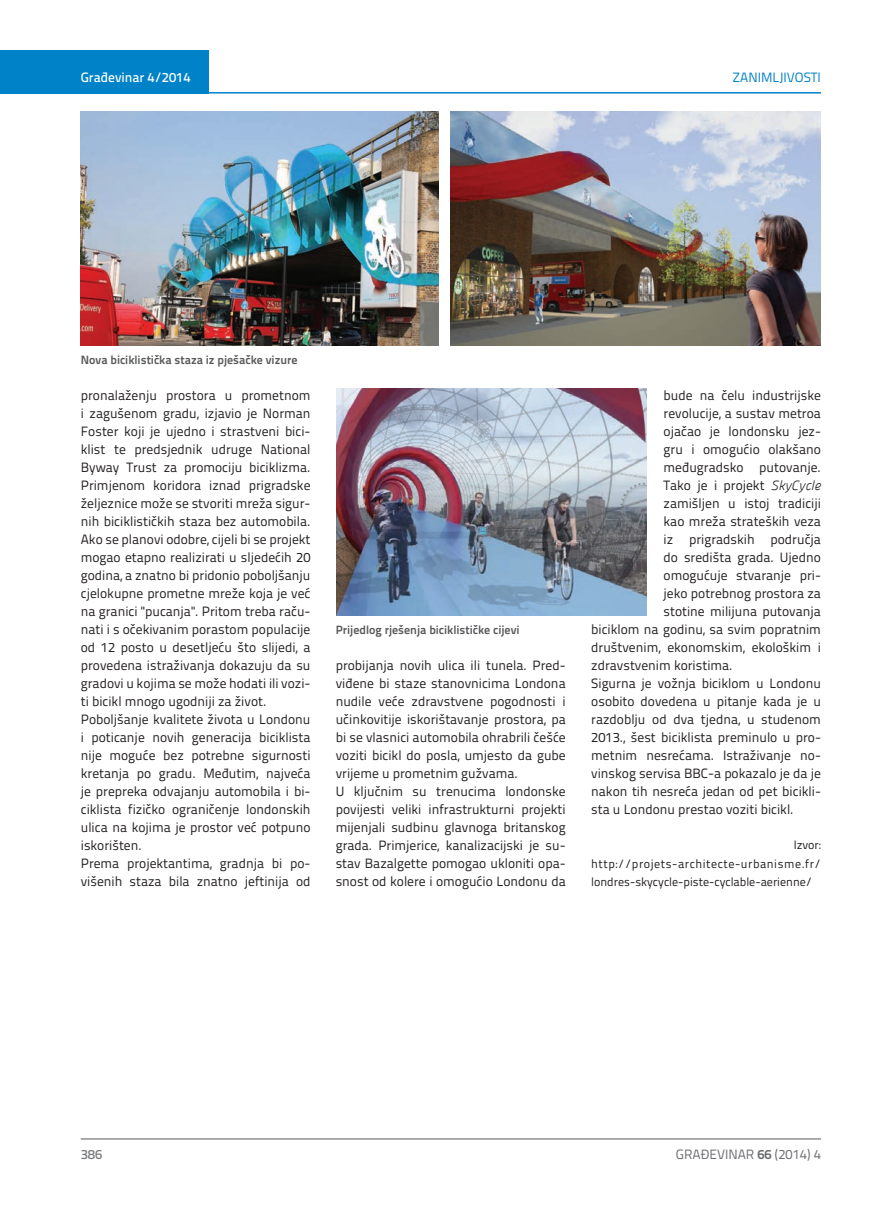
<style>
.page{position:relative;width:872px;height:1212px;background:#fff}
.page>*{position:absolute;margin:0;border:0;box-sizing:border-box;transform-origin:0 0}
.t1{font:13.5px/18px "Titillium Text 22 L";color:#231f20}
.t2{font:13.5px "Titillium Text 22 L";color:#6c6d70}
.t3{font:500 13.5px "Titillium Text 22 L";color:#fff}
.t4{font:13.5px "Titillium Text 22 L";color:#0082c8}
.t5{font:500 13.5px "Titillium Text 22 L";color:#787a7d}
.t6{font:700 12px "Titillium Text 22 L";color:#57585a}
.t7{font:12px/19.5px "Titillium Text 22 L";letter-spacing:.045em;color:#231f20;text-align:right}
.t8{font:12px "Titillium Text 22 L";color:#231f20}
.s1{font-family:"Panefresco 250 wt";font-style:italic}
.s2{font-weight:700}
</style>
<div class="page">
<hr style="left:81px;top:1139px;width:740px;height:1px;background:#57585a">
<div style="left:0;top:50px;width:208px;height:44px;background:#0082c8"></div>
<hr style="left:0;top:92px;width:821px;height:2px;background:#0082c8">
<img style="left:336px;top:388px;width:310px;height:228px">
<img style="left:451px;top:112px;width:369px;height:234px">
<img style="left:81px;top:112px;width:357px;height:234px">
<p class="t3" style="left:81px;top:67px;width:111px">Građevinar 4/2014</p>
<p class="t4" style="left:732px;top:68px;width:90px">ZANIMLJIVOSTI</p>
<p class="t6" style="left:81px;top:350px;width:218px">Nova biciklistička staza iz pješačke vizure</p>
<p class="t1" style="left:81px;top:385px;width:231px">pronalaženju prostora u prometnom i zagušenom gradu, izjavio je Norman Foster koji je ujedno i strastveni bici&shy;klist te predsjednik udruge National Byway Trust za promociju biciklizma.<br>Primjenom koridora iznad prigradske željeznice može se stvoriti mreža sigur&shy;nih biciklističkih staza bez automobila.<br>Ako se planovi odobre, cijeli bi se projekt mogao etapno realizirati u sljedećih 20 godina, a znatno bi pridonio poboljšanju cjelokupne prometne mreže koja je već na granici "pucanja". Pritom treba raču&shy;nati i s očekivanim porastom populacije od 12 posto u desetljeću što slijedi, a provedena istraživanja dokazuju da su gradovi u kojima se može hodati ili vozi&shy;ti bicikl mnogo ugodniji za život.<br>Poboljšanje kvalitete života u Londonu i poticanje novih generacija biciklista nije moguće bez potrebne sigurnosti kretanja po gradu. Međutim, najveća je prepreka odvajanju automobila i bi&shy;ciklista fizičko ograničenje londonskih ulica na kojima je prostor već potpuno iskorišten.<br>Prema projektantima, gradnja bi po&shy;višenih staza bila znatno jeftinija od</p>
<p class="t6" style="left:336px;top:620px;width:185px">Prijedlog rješenja biciklističke cijevi</p>
<p class="t1" style="left:336px;top:655px;width:231px">probijanja novih ulica ili tunela. Pred&shy;viđene bi staze stanovnicima Londona nudile veće zdravstvene pogodnosti i učinkovitije iskorištavanje prostora, pa bi se vlasnici automobila ohrabrili češće voziti bicikl do posla, umjesto da gube vrijeme u prometnim gužvama.<br>U ključnim su trenucima londonske povijesti veliki infrastrukturni projekti mijenjali sudbinu glavnoga britanskog grada. Primjerice, kanalizacijski je su&shy;stav Bazalgette pomogao ukloniti opa&shy;snost od kolere i omogućio Londonu da</p>
<p class="t1" style="left:663px;top:385px;width:159px">bude na čelu industrijske</p>
<p class="t1" style="left:663px;top:403px;width:159px">revolucije, a sustav metroa</p>
<p class="t1" style="left:663px;top:421px;width:159px">ojačao je londonsku jez-</p>
<p class="t1" style="left:663px;top:439px;width:159px">gru i omogućio olakšano</p>
<p class="t1" style="left:663px;top:457px;width:159px">međugradsko putovanje.</p>
<p class="t1" style="left:663px;top:475px;width:159px">Tako je i projekt <span class="s1">SkyCycle</span></p>
<p class="t1" style="left:663px;top:493px;width:159px">zamišljen u istoj tradiciji</p>
<p class="t1" style="left:663px;top:511px;width:159px">kao mreža strateških veza</p>
<p class="t1" style="left:663px;top:529px;width:159px">iz prigradskih područja</p>
<p class="t1" style="left:663px;top:547px;width:159px">do središta grada. Ujedno</p>
<p class="t1" style="left:663px;top:565px;width:159px">omogućuje stvaranje pri-</p>
<p class="t1" style="left:663px;top:583px;width:159px">jeko potrebnog prostora za</p>
<p class="t1" style="left:663px;top:601px;width:159px">stotine milijuna putovanja</p>
<p class="t1" style="left:591px;top:619px;width:231px">biciklom na godinu, sa svim popratnim</p>
<p class="t1" style="left:591px;top:637px;width:231px">društvenim, ekonomskim, ekološkim i</p>
<p class="t1" style="left:591px;top:655px;width:143px">zdravstvenim koristima.</p>
<p class="t1" style="left:591px;top:673px;width:231px">Sigurna je vožnja biciklom u Londonu</p>
<p class="t1" style="left:591px;top:691px;width:231px">osobito dovedena u pitanje kada je u</p>
<p class="t1" style="left:591px;top:709px;width:231px">razdoblju od dva tjedna, u studenom</p>
<p class="t1" style="left:591px;top:727px;width:231px">2013., šest biciklista preminulo u pro-</p>
<p class="t1" style="left:591px;top:745px;width:231px">metnim nesrećama. Istraživanje no-</p>
<p class="t1" style="left:591px;top:763px;width:231px">vinskog servisa BBC-a pokazalo je da je</p>
<p class="t1" style="left:591px;top:781px;width:231px">nakon tih nesreća jedan od pet bicikli-</p>
<p class="t1" style="left:591px;top:799px;width:204px">sta u Londonu prestao voziti bicikl.</p>
<p class="t7" style="left:591px;top:834px;width:231px">Izvor: http://projets-architecte-urbanisme.fr/</p>
<p class="t8" style="left:591px;top:873px;width:222px">londres-skycycle-piste-cyclable-aerienne/</p>
<p class="t5" style="left:81px;top:1144px;width:23px">386</p>
<p class="t2" style="left:676px;top:1144px;width:146px">GRAĐEVINAR <span class="s2">66</span> (2014) 4</p>
</div>
